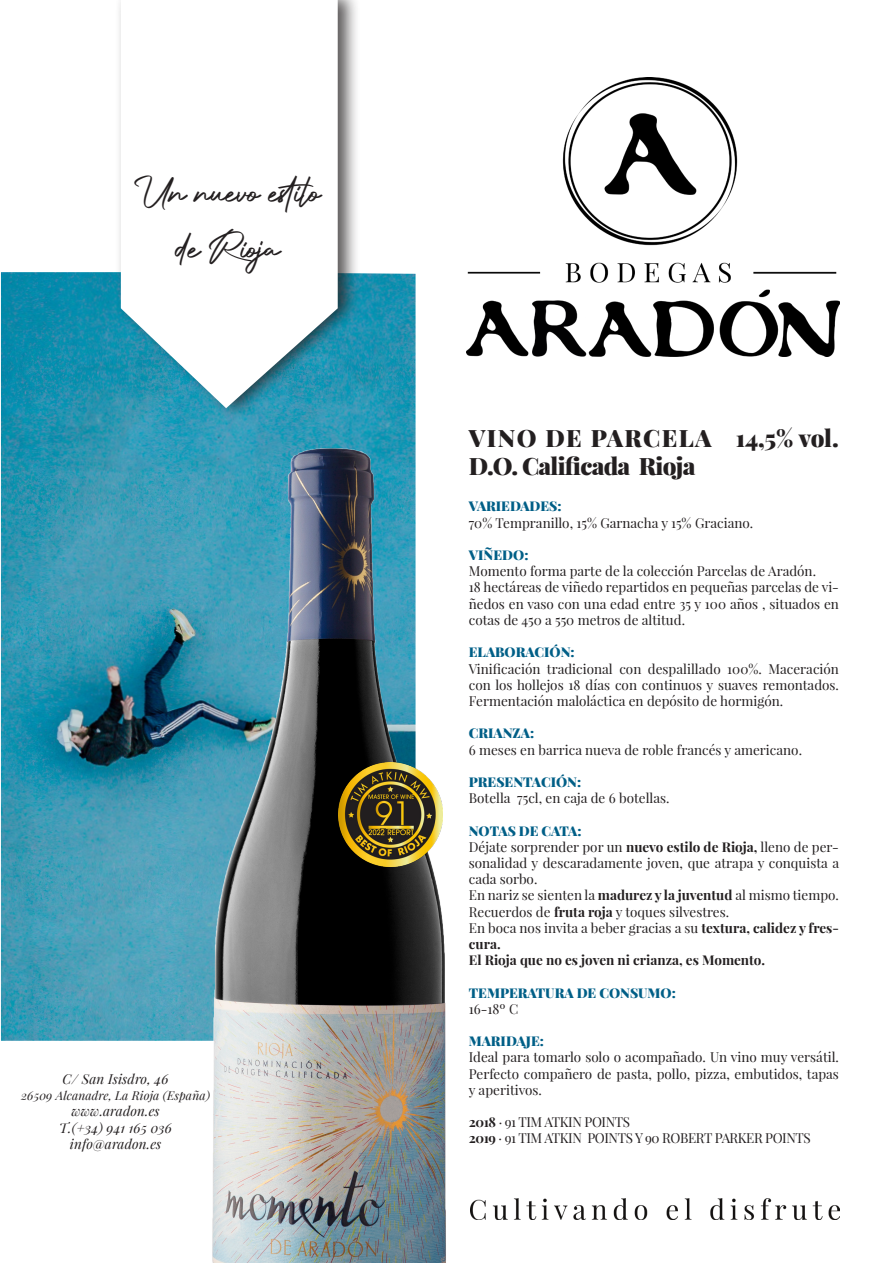
<style>
.page{position:relative;width:893px;height:1263px;background:#fff}
.page>*{position:absolute;margin:0;border:0;box-sizing:border-box;transform-origin:0 0}
.t1{font:46.5px "Authentic Signature";letter-spacing:-.02em;color:#231f20}
.t2{font:900 24px/28.5px "Playfair Display";letter-spacing:-.015em;color:#231f20}
.t3{font:13.5px/16.2px "Playfair Display";color:#231f20;text-align:justify}
.t4{font:900 13.5px "Playfair Display";color:#005f87}
.t5{font:13.5px "Playfair Display";letter-spacing:-.03em;color:#231f20}
.t6{font:italic 13.5px "Playfair Display";letter-spacing:.01em;color:#231f20}
.t7{font:700 13.5px "Playfair Display";color:#231f20}
.t8{font:italic 12px "Playfair Display";letter-spacing:.01em;color:#231f20}
.s1{font-weight:700}
</style>
<div class="page">
<img style="left:1px;top:272px;width:415px;height:769px">
<div style="left:115px;top:0;width:245px;height:421px;background:#231f20;opacity:.75"></div>
<svg style="left:121px;top:0;width:217px;height:408px"></svg>
<img style="left:155px;top:447px;width:316px;height:816px">
<img style="left:338px;top:762px;width:104px;height:104px">
<svg style="left:381px;top:829px;width:4px;height:7px"></svg>
<img style="left:471px;top:1198px;width:368px;height:22px">
<img style="left:467px;top:77px;width:372px;height:280px">
<p class="t1" style="left:134px;top:166px;width:187px">Un nuevo estilo</p>
<p class="t1" style="left:175px;top:222px;width:106px">de Rioja</p>
<p class="t6" style="left:63px;top:1070px;width:107px">C/ San Isisdro, 46</p>
<p class="t8" style="left:21px;top:1088px;width:191px">26509 Alcanadre, La Rioja (España)</p>
<p class="t6" style="left:72px;top:1102px;width:90px">www.aradon.es</p>
<p class="t6" style="left:59px;top:1118px;width:114px">T.(+34) 941 165 036</p>
<p class="t6" style="left:70px;top:1135px;width:93px">info@aradon.es</p>
<p class="t2" style="left:469px;top:423px;width:372px">VINO DE PARCELA 14,5% vol.<br>D.O. Calificada Rioja</p>
<p class="t4" style="left:469px;top:498px;width:94px">VARIEDADES:</p>
<p class="t3" style="left:469px;top:514px;width:286px">70% Tempranillo, 15% Garnacha y 15% Graciano.</p>
<p class="t4" style="left:469px;top:546px;width:61px">VIÑEDO:</p>
<p class="t3" style="left:469px;top:563px;width:349px">Momento forma parte de la colección Parcelas de Aradón.</p>
<p class="t3" style="left:469px;top:579px;width:372px">18 hectáreas de viñedo repartidos en pequeñas parcelas de vi&shy;ñedos en vaso con una edad entre 35 y 100 años , situados en cotas de 450 a 550 metros de altitud.</p>
<p class="t4" style="left:469px;top:643px;width:107px">ELABORACIÓN:</p>
<p class="t3" style="left:469px;top:660px;width:372px">Vinificación tradicional con despalillado 100%. Maceración con los hollejos 18 días con continuos y suaves remontados.<br>Fermentación maloláctica en depósito de hormigón.</p>
<p class="t4" style="left:469px;top:724px;width:67px">CRIANZA:</p>
<p class="t3" style="left:469px;top:741px;width:335px">6 meses en barrica nueva de roble francés y americano.</p>
<p class="t4" style="left:469px;top:773px;width:114px">PRESENTACIÓN:</p>
<p class="t3" style="left:469px;top:790px;width:202px">Botella 75cl, en caja de 6 botellas.</p>
<p class="t4" style="left:469px;top:822px;width:114px">NOTAS DE CATA:</p>
<p class="t3" style="left:469px;top:838px;width:372px">Déjate sorprender por un <span class="s1">nuevo estilo de Rioja,</span> lleno de per&shy;sonalidad y descaradamente joven, que atrapa y conquista a cada sorbo.</p>
<p class="t3" style="left:469px;top:887px;width:372px">En nariz se sienten la <span class="s1">madurez y la juventud</span> al mismo tiempo.<br>Recuerdos de <span class="s1">fruta roja</span> y toques silvestres.</p>
<p class="t3" style="left:469px;top:919px;width:372px">En boca nos invita a beber gracias a su <span class="s1">textura, calidez y fres&shy;cura.</span></p>
<p class="t7" style="left:469px;top:951px;width:298px">El Rioja que no es joven ni crianza, es Momento.</p>
<p class="t4" style="left:469px;top:984px;width:209px">TEMPERATURA DE CONSUMO:</p>
<p class="t3" style="left:469px;top:1000px;width:51px">16-18º C</p>
<p class="t4" style="left:469px;top:1032px;width:77px">MARIDAJE:</p>
<p class="t3" style="left:469px;top:1049px;width:372px">Ideal para tomarlo solo o acompañado. Un vino muy versátil.<br>Perfecto compañero de pasta, pollo, pizza, embutidos, tapas y aperitivos.</p>
<p class="t5" style="left:469px;top:1114px;width:163px"><span class="s1">2018</span> · 91 TIM ATKIN POINTS</p>
<p class="t5" style="left:469px;top:1130px;width:343px"><span class="s1">2019</span> · 91 TIM ATKIN POINTS Y 90 ROBERT PARKER POINTS</p>
</div>
